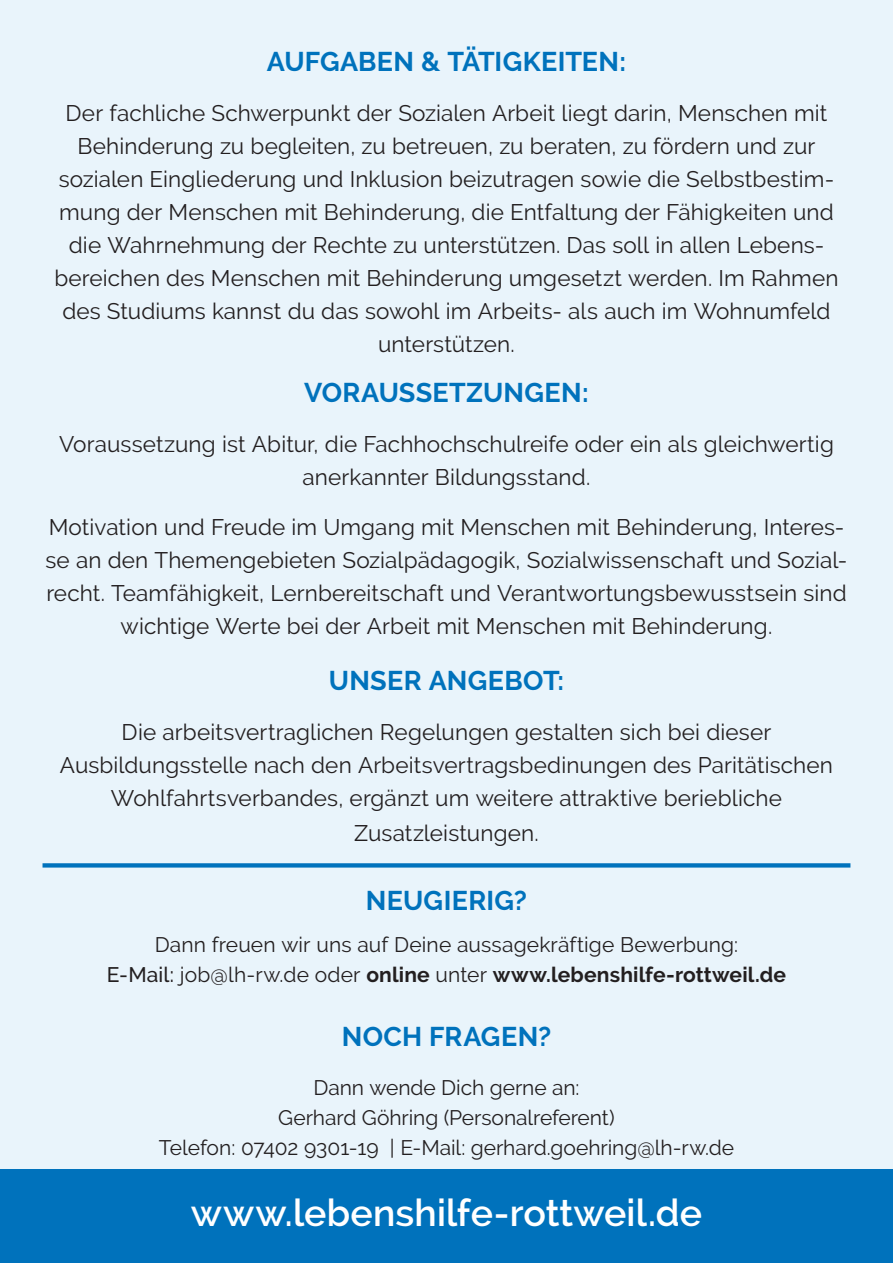
<style>
.page{position:relative;width:893px;height:1263px;background:#fff}
.page>*{position:absolute;margin:0;border:0;box-sizing:border-box;transform-origin:0 0}
.t1{font:600 37.5px "Raleway";letter-spacing:.005em;color:#fff}
.t2{font:700 27px "Raleway";letter-spacing:.01em;color:#0072bc}
.t3{font:22.5px/33px "Raleway";letter-spacing:.005em;color:#231f20;text-align:center}
.t4{font:21px/30px "Raleway";color:#231f20;text-align:center}
.s1{font-weight:500}
.s2{font-weight:700}
</style>
<div class="page">
<div style="left:0;top:0;width:893px;height:1203px;background:#e9f4fb"></div>
<div style="left:0;top:1169px;width:893px;height:94px;background:#0072bc"></div>
<svg style="left:43px;top:863px;width:807px;height:4px;fill:#0072bc"></svg>
<p class="t2" style="left:267px;top:46px;width:361px">AUFGABEN &amp; TÄTIGKEITEN:</p>
<p class="t3" style="left:54px;top:96px;width:786px">Der fachliche Schwerpunkt der Sozialen Arbeit liegt darin, Menschen mit Behinderung zu begleiten, zu betreuen, zu beraten, zu fördern und zur sozialen Eingliederung und Inklusion beizutragen sowie die Selbstbestim&shy;mung der Menschen mit Behinderung, die Entfaltung der Fähigkeiten und die Wahrnehmung der Rechte zu unterstützen. Das soll in allen Lebens&shy;bereichen des Menschen mit Behinderung umgesetzt werden. Im Rahmen des Studiums kannst du das sowohl im Arbeits- als auch im Wohnumfeld unterstützen.</p>
<p class="t2" style="left:304px;top:377px;width:286px">VORAUSSETZUNGEN:</p>
<p class="t3" style="left:59px;top:427px;width:776px">Voraussetzung ist Abitur, die Fachhochschulreife oder ein als gleichwertig anerkannter Bildungsstand.</p>
<p class="t3" style="left:46px;top:510px;width:803px">Motivation und Freude im Umgang mit Menschen mit Behinderung, Interes&shy;se an den Themengebieten Sozialpädagogik, Sozialwissenschaft und Sozial&shy;recht. Teamfähigkeit, Lernbereitschaft und Verantwortungsbewusstsein sind wichtige Werte bei der Arbeit mit Menschen mit Behinderung.</p>
<p class="t2" style="left:329px;top:665px;width:237px">UNSER ANGEBOT:</p>
<p class="t3" style="left:60px;top:715px;width:774px">Die arbeitsvertraglichen Regelungen gestalten sich bei dieser<br>Ausbildungsstelle nach den Arbeitsvertragsbedinungen des Paritätischen<br>Wohlfahrtsverbandes, ergänzt um weitere attraktive beriebliche</p>
<p class="t3" style="left:354px;top:816px;width:186px">Zusatzleistungen.</p>
<p class="t2" style="left:366px;top:885px;width:163px">NEUGIERIG?</p>
<p class="t4" style="left:107px;top:929px;width:681px">Dann freuen wir uns auf Deine aussagekräftige Bewerbung:<br><span class="s1">E-Mail:</span> job@lh-rw.de oder <span class="s2">online</span> unter <span class="s2">www.lebenshilfe-rottweil.de</span></p>
<p class="t2" style="left:342px;top:1021px;width:211px">NOCH FRAGEN?</p>
<p class="t4" style="left:159px;top:1073px;width:577px">Dann wende Dich gerne an:<br>Gerhard Göhring (Personalreferent)<br>Telefon: 07402 9301-19 | E-Mail: gerhard.goehring@lh-rw.de</p>
<p class="t1" style="left:191px;top:1191px;width:513px">www.lebenshilfe-rottweil.de</p>
</div>
